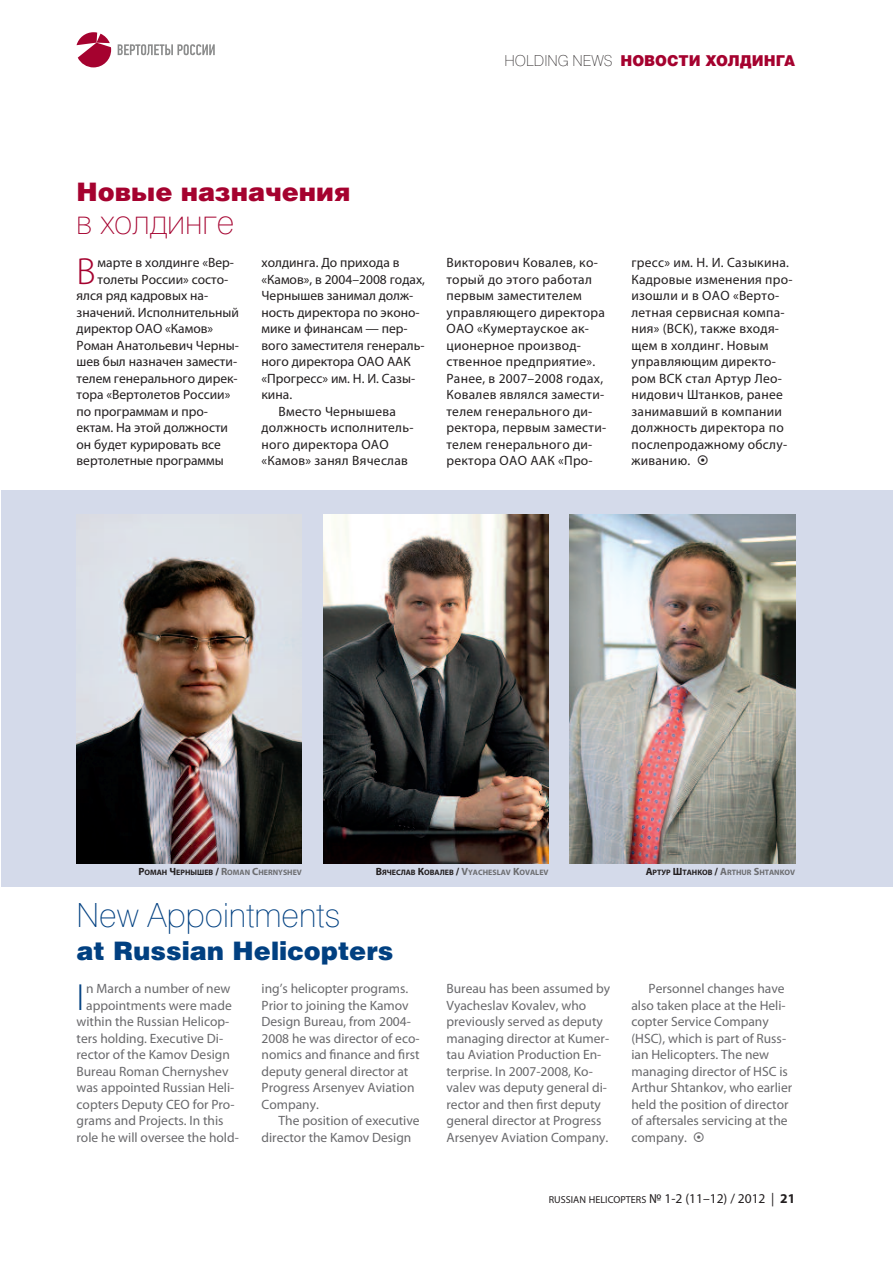
<style>
.page{position:relative;width:893px;height:1263px;background:#fff}
.page>*{position:absolute;margin:0;border:0;box-sizing:border-box;transform-origin:0 0}
.t1{font:300 37.95px "Myriad Pro";color:#a5022f}
.t2{font:300 37.95px "Myriad Pro";color:#014081}
.t3{font:33px "Helios Thin C";color:#014081}
.t4{font:33px "Helios Thin C";color:#a5022f}
.t5{font:25.5px "Helios Black C";color:#014081}
.t6{font:25.5px "Helios Black C";color:#a5022f}
.t7{font:15px "Helios Black C";color:#a5022f;scale:.95 1}
.t8{font:13.5px/16.5px "Myriad Pro";color:#69696c}
.t9{font:13.5px/16.5px "Myriad Pro";letter-spacing:.02em;color:#231f20}
.t10{font:13.5px "Myriad Pro";color:#231f20}
.t11{font:10.2px "Myriad Pro";color:#231f20}
.t12{font:700 7.8px "Myriad Pro";color:#6c6d70}
.s1{font-family:"Helios Thin C";color:#231f20}
.s2{font-size:10.5px;color:#231f20}
.s3{color:#231f20}
.s4{font-size:10.5px}
.s5{font-size:13.5px}
.s6{font-weight:700;font-size:13.5px}
</style>
<div class="page">
<div style="left:1px;top:491px;width:892px;height:396px;background:#d4daea"></div>
<svg style="left:118px;top:44px;width:97px;height:11px"></svg>
<svg style="left:77px;top:32px;width:34px;height:35px"></svg>
<img style="left:77px;top:526px;width:225px;height:337px">
<img style="left:323px;top:515px;width:226px;height:348px">
<img style="left:570px;top:515px;width:225px;height:348px">
<p class="t7" style="left:505px;top:56px;width:307px"><span class="s1">HOLDING NEWS</span> НОВОСТИ ХОЛДИНГА</p>
<h3 class="t6" style="left:77px;top:183px;width:275px">Новые назначения</h3>
<h2 class="t4" style="left:77px;top:210px;width:159px">в холдинге</h2>
<h1 class="t1" style="left:77px;top:257px;width:21px">B</h1>
<p class="t10" style="left:98px;top:258px;width:138px">марте в холдинге «Вер-</p>
<p class="t10" style="left:261px;top:258px;width:140px">холдинга. До прихода в</p>
<p class="t10" style="left:261px;top:274px;width:165px">«Камов», в 2004–2008 годах,</p>
<p class="t10" style="left:261px;top:291px;width:153px">Чернышев занимал долж-</p>
<p class="t10" style="left:261px;top:307px;width:160px">ность директора по эконо-</p>
<p class="t10" style="left:261px;top:324px;width:148px">мике и финансам — пер-</p>
<p class="t10" style="left:261px;top:340px;width:165px">вого заместителя генераль-</p>
<p class="t10" style="left:261px;top:357px;width:151px">ного директора ОАО ААК</p>
<p class="t10" style="left:261px;top:373px;width:155px">«Прогресс» им. Н. и. Сазы-</p>
<p class="t9" style="left:261px;top:387px;width:32px">кина.</p>
<p class="t9" style="left:279px;top:404px;width:119px">Вместо Чернышева</p>
<p class="t9" style="left:261px;top:420px;width:154px">должность исполнитель-</p>
<p class="t9" style="left:261px;top:437px;width:129px">ного директора ОАО</p>
<p class="t9" style="left:261px;top:453px;width:148px">«Камов» занял Вячеслав</p>
<p class="t10" style="left:98px;top:274px;width:132px">толеты России» состо-</p>
<p class="t10" style="left:77px;top:291px;width:133px">ялся ряд кадровых на-</p>
<p class="t10" style="left:77px;top:307px;width:164px">значений. исполнительный</p>
<p class="t10" style="left:77px;top:324px;width:138px">директор ОАО «Камов»</p>
<p class="t10" style="left:77px;top:340px;width:164px">Роман Анатольевич Черны-</p>
<p class="t10" style="left:77px;top:357px;width:162px">шев был назначен замести-</p>
<p class="t10" style="left:77px;top:373px;width:163px">телем генерального дирек-</p>
<p class="t10" style="left:77px;top:390px;width:155px">тора «Вертолетов России»</p>
<p class="t10" style="left:77px;top:406px;width:133px">по программам и про-</p>
<p class="t10" style="left:77px;top:423px;width:153px">ектам. На этой должности</p>
<p class="t10" style="left:77px;top:439px;width:146px">он будет курировать все</p>
<p class="t10" style="left:77px;top:456px;width:149px">вертолетные программы</p>
<p class="t9" style="left:446px;top:255px;width:161px">Викторович Ковалев, ко&shy;торый до этого работал первым заместителем управляющего директора<br>ОАО «Кумертауское ак&shy;ционерное производ&shy;ственное предприятие».<br>Ранее, в 2007–2008 годах,<br>Ковалев являлся замести&shy;телем генерального ди&shy;ректора, первым замести&shy;телем генерального ди&shy;ректора ОАО ААК «Про-</p>
<p class="t9" style="left:631px;top:255px;width:163px">гресс» им. Н. и. Сазыкина.<br>Кадровые изменения про&shy;изошли и в ОАО «Верто&shy;летная сервисная компа&shy;ния» (ВСК), также входя&shy;щем в холдинг. Новым управляющим директо&shy;ром ВСК стал Артур Лео&shy;нидович Штанков, ранее занимавший в компании должность директора по послепродажному обслу&shy;живанию.</p>
<p class="t12" style="left:138px;top:870px;width:165px"><span class="s2">Р</span><span class="s3">ОМАН</span> <span class="s2">Ч</span><span class="s3">ЕРНЫШЕВ</span> <span class="s2">/</span> <span class="s4">R</span>OMAN <span class="s4">C</span>HERNYSHEV</p>
<p class="t12" style="left:376px;top:870px;width:174px"><span class="s2">В</span><span class="s3">ЯЧЕСЛАВ</span> <span class="s2">К</span><span class="s3">ОВАЛЕВ</span> <span class="s2">/</span> <span class="s4">V</span>YACHESLAV <span class="s4">K</span>OVALEV</p>
<p class="t12" style="left:646px;top:870px;width:151px"><span class="s2">А</span><span class="s3">РТУР</span> <span class="s2">Ш</span><span class="s3">ТАНКОВ</span> <span class="s2">/</span> <span class="s4">A</span>RTHUR <span class="s4">S</span>HTANKOV</p>
<h2 class="t3" style="left:77px;top:903px;width:266px">New Appointments</h2>
<h3 class="t5" style="left:77px;top:942px;width:318px">at Russian Helicopters</h3>
<h1 class="t2" style="left:77px;top:983px;width:10px">I</h1>
<p class="t8" style="left:86px;top:981px;width:146px">n March a number of new</p>
<p class="t8" style="left:86px;top:998px;width:147px">appointments were made</p>
<p class="t8" style="left:77px;top:1014px;width:154px">within the Russian Helicop-</p>
<p class="t8" style="left:77px;top:1031px;width:148px">ters holding. Executive Di-</p>
<p class="t8" style="left:77px;top:1047px;width:155px">rector of the Kamov Design</p>
<p class="t8" style="left:77px;top:1064px;width:153px">Bureau Roman Chernyshev</p>
<p class="t8" style="left:77px;top:1080px;width:159px">was appointed Russian Heli-</p>
<p class="t8" style="left:77px;top:1097px;width:159px">copters Deputy CEO for Pro-</p>
<p class="t8" style="left:77px;top:1113px;width:149px">grams and Projects. In this</p>
<p class="t8" style="left:77px;top:1130px;width:164px">role he will oversee the hold-</p>
<p class="t8" style="left:261px;top:981px;width:160px">ing’s helicopter programs.<br>Prior to joining the Kamov<br>Design Bureau, from 2004-<br>2008 he was director of eco&shy;nomics and finance and first deputy general director at<br>Progress Arsenyev Aviation<br>Company.</p>
<p class="t8" style="left:261px;top:1113px;width:160px;text-indent:17px">The position of executive director the Kamov Design</p>
<p class="t8" style="left:446px;top:981px;width:165px">Bureau has been assumed by<br>Vyacheslav Kovalev, who previously served as deputy managing director at Kumer&shy;tau Aviation Production En&shy;terprise. In 2007-2008, Ko&shy;valev was deputy general di&shy;rector and then first deputy general director at Progress<br>Arsenyev Aviation Company.</p>
<p class="t8" style="left:631px;top:981px;width:162px;text-indent:17px">Personnel changes have also taken place at the Heli&shy;copter Service Company (HSC), which is part of Russ&shy;ian Helicopters. The new managing director of HSC is<br>Arthur Shtankov, who earlier held the position of director of aftersales servicing at the company.</p>
<p class="t11" style="left:549px;top:1195px;width:248px">RUSSIAN HELICOPTERS <span class="s5">№ 1-2 (11–12) / 2012 |</span> <span class="s6">21</span></p>
</div>
